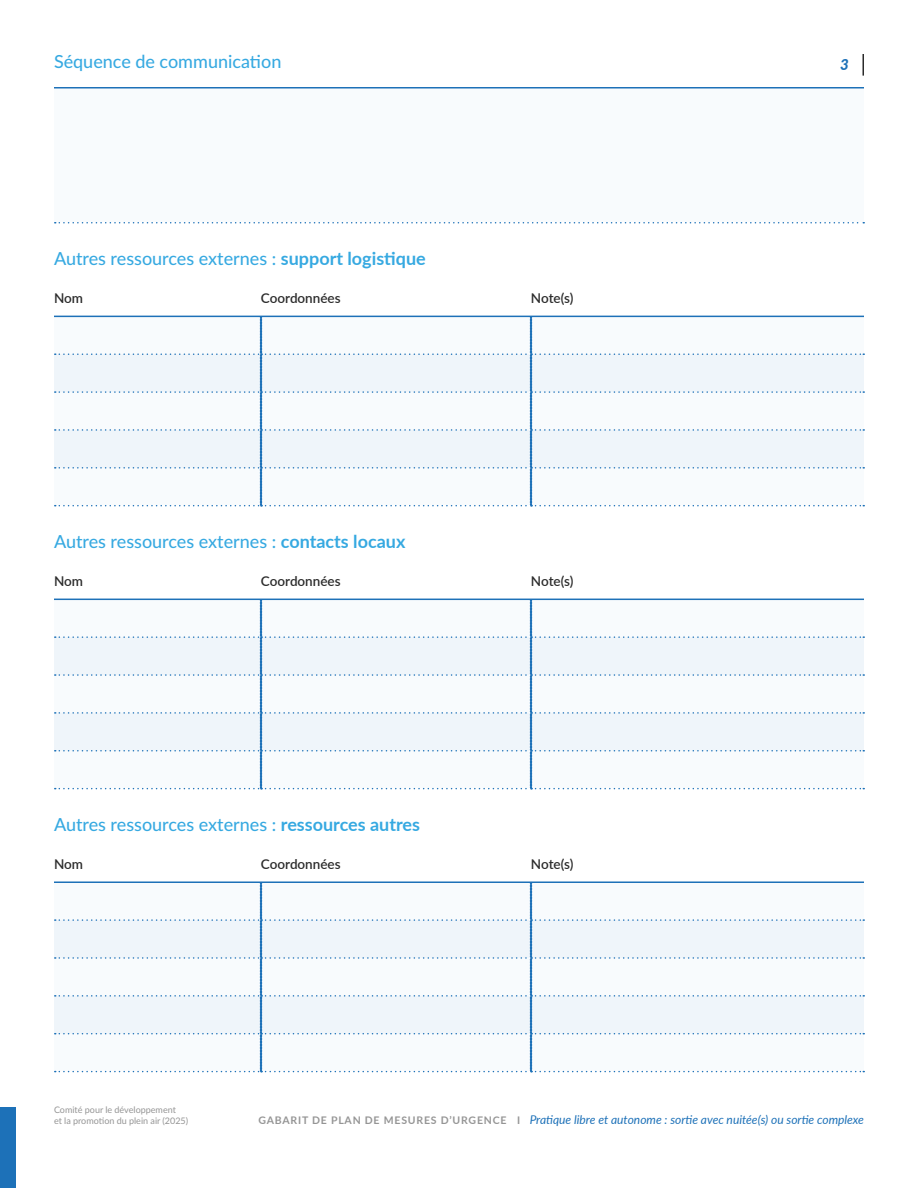
<style>
.page{position:relative;width:918px;height:1188px;background:#fff}
.page>*{position:absolute;margin:0;border:0;box-sizing:border-box;transform-origin:0 0}
.t1{font:500 18px "Lato";color:#36a9e1}
.t2{font:italic 800 15px "Lato";color:#1d71b8}
.t3{font:600 13.5px "Lato";color:#2b2b2b}
.t4{font:italic 12px "Lato";color:#1d71b8}
.t5{font:9px/10.8px "Lato";color:#959595}
.s1{font-weight:700}
.s2{font-weight:700;font-style:normal;font-size:10.5px;color:#959595}
</style>
<div class="page">
<hr style="left:862px;top:54px;width:2px;height:22px;background:#2b2b2b">
<div style="left:0;top:1107px;width:16px;height:81px;background:#1d71b8"></div>
<div style="left:54px;top:88px;width:810px;height:135px;background:#f8fbfd"></div>
<hr style="left:54px;top:87px;width:810px;height:1px;background:#1d71b8">
<svg style="left:55px;top:222px;width:809px;height:2px"></svg>
<hr style="left:54px;top:316px;width:207px;height:1px;background:#1d71b8">
<hr style="left:261px;top:316px;width:270px;height:1px;background:#1d71b8">
<hr style="left:531px;top:316px;width:333px;height:1px;background:#1d71b8">
<svg style="left:55px;top:317px;width:809px;height:189px"></svg>
<hr style="left:54px;top:599px;width:207px;height:1px;background:#1d71b8">
<hr style="left:261px;top:599px;width:270px;height:1px;background:#1d71b8">
<hr style="left:531px;top:599px;width:333px;height:1px;background:#1d71b8">
<svg style="left:55px;top:600px;width:809px;height:189px"></svg>
<hr style="left:54px;top:881px;width:207px;height:2px;background:#1d71b8">
<hr style="left:261px;top:881px;width:270px;height:2px;background:#1d71b8">
<hr style="left:531px;top:881px;width:333px;height:2px;background:#1d71b8">
<svg style="left:55px;top:883px;width:809px;height:189px"></svg>
<p class="t1" style="left:54px;top:48px;width:229px">Séquence de communication</p>
<p class="t1" style="left:54px;top:246px;width:373px">Autres ressources externes : <span class="s1">support logistique</span></p>
<p class="t3" style="left:54px;top:288px;width:31px">Nom</p>
<p class="t3" style="left:261px;top:288px;width:81px">Coordonnées</p>
<p class="t3" style="left:531px;top:288px;width:44px">Note(s)</p>
<p class="t1" style="left:54px;top:528px;width:353px">Autres ressources externes : <span class="s1">contacts locaux</span></p>
<p class="t3" style="left:54px;top:571px;width:31px">Nom</p>
<p class="t3" style="left:261px;top:571px;width:81px">Coordonnées</p>
<p class="t3" style="left:531px;top:571px;width:44px">Note(s)</p>
<p class="t1" style="left:54px;top:811px;width:368px">Autres ressources externes : <span class="s1">ressources autres</span></p>
<p class="t3" style="left:54px;top:854px;width:31px">Nom</p>
<p class="t3" style="left:261px;top:854px;width:81px">Coordonnées</p>
<p class="t3" style="left:531px;top:854px;width:44px">Note(s)</p>
<p class="t2" style="left:840px;top:54px;width:10px">3</p>
<p class="t5" style="left:54px;top:1104px;width:136px">Comité pour le développement<br>et la promotion du plein air (2025)</p>
<p class="t4" style="left:259px;top:1111px;width:607px"><span class="s2">GABARIT DE PLAN DE MESURES D’URGENCE I</span> Pratique libre et autonome : sortie avec nuitée(s) ou sortie complexe</p>
</div>
